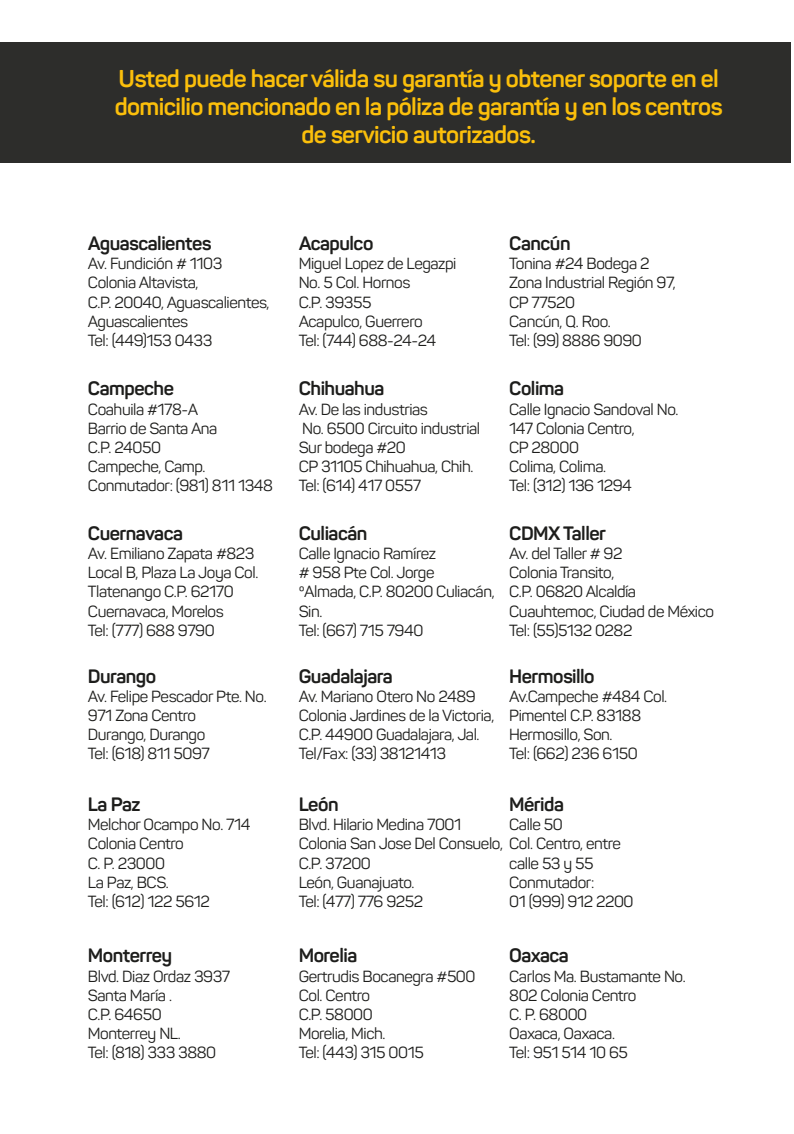
<style>
.page{position:relative;width:794px;height:1134px;background:#fff}
.page>*{position:absolute;margin:0;border:0;box-sizing:border-box;transform-origin:0 0}
.t1{font:700 24px/28px "Panton";letter-spacing:-.025em;color:#fbbf0b;text-align:center}
.t2{font:700 19.2px "Panton";letter-spacing:-.025em;color:#1d1d1b}
.t3{font:16px/19.2px "Panton";letter-spacing:-.025em;color:#1d1d1b}
</style>
<div class="page">
<div style="left:0;top:42px;width:791px;height:120px;background:#2d2d2b"></div>
<h1 class="t1" style="left:115px;top:64px;width:609px">Usted puede hacer válida su garantía y obtener soporte en el domicilio mencionado en la póliza de garantía y en los centros de servicio autorizados.</h1>
<p class="t2" style="left:88px;top:231px;width:125px">Aguascalientes</p>
<p class="t3" style="left:88px;top:254px;width:183px">Av. Fundición # 1103<br>Colonia Altavista,<br>C.P. 20040, Aguascalientes,<br>Aguascalientes<br>Tel: (449)153 0433</p>
<p class="t2" style="left:88px;top:377px;width:88px">Campeche</p>
<p class="t3" style="left:88px;top:399px;width:187px">Coahuila #178-A<br>Barrio de Santa Ana<br>C.P. 24050<br>Campeche, Camp.<br>Conmutador: (981) 811 1348</p>
<p class="t2" style="left:88px;top:521px;width:97px">Cuernavaca</p>
<p class="t3" style="left:88px;top:544px;width:172px">Av. Emiliano Zapata #823<br>Local B, Plaza La Joya Col.<br>Tlatenango C.P. 62170<br>Cuernavaca, Morelos<br>Tel: (777) 688 9790</p>
<p class="t2" style="left:88px;top:664px;width:70px">Durango</p>
<p class="t3" style="left:88px;top:686px;width:180px">Av. Felipe Pescador Pte. No.<br>971 Zona Centro<br>Durango, Durango<br>Tel: (618) 811 5097</p>
<p class="t2" style="left:88px;top:793px;width:54px">La Paz</p>
<p class="t3" style="left:88px;top:815px;width:164px">Melchor Ocampo No. 714<br>Colonia Centro<br>C. P. 23000<br>La Paz, BCS.<br>Tel: (612) 122 5612</p>
<p class="t2" style="left:88px;top:944px;width:86px">Monterrey</p>
<p class="t3" style="left:88px;top:966px;width:144px">Blvd. Diaz Ordaz 3937<br>Santa María .<br>C.P. 64650<br>Monterrey NL.<br>Tel: (818) 333 3880</p>
<p class="t2" style="left:299px;top:231px;width:76px">Acapulco</p>
<p class="t3" style="left:299px;top:254px;width:159px">Miguel Lopez de Legazpi<br>No. 5 Col. Hornos<br>C.P. 39355<br>Acapulco, Guerrero<br>Tel: (744) 688-24-24</p>
<p class="t2" style="left:299px;top:377px;width:87px">Chihuahua</p>
<p class="t3" style="left:299px;top:399px;width:183px">Av. De las industrias<br>No. 6500 Circuito industrial<br>Sur bodega #20<br>CP 31105 Chihuahua, Chih.<br>Tel: (614) 417 0557</p>
<p class="t2" style="left:299px;top:521px;width:70px">Culiacán</p>
<p class="t3" style="left:299px;top:544px;width:197px">Calle Ignacio Ramírez<br># 958 Pte Col. Jorge ºAlmada, C.P. 80200 Culiacán,<br>Sin.<br>Tel: (667) 715 7940</p>
<p class="t2" style="left:299px;top:664px;width:96px">Guadalajara</p>
<p class="t3" style="left:299px;top:686px;width:197px">Av. Mariano Otero No 2489<br>Colonia Jardines de la Victoria,<br>C.P. 44900 Guadalajara, Jal.<br>Tel/Fax: (33) 38121413</p>
<p class="t2" style="left:509px;top:231px;width:63px">Cancún</p>
<p class="t3" style="left:509px;top:254px;width:168px">Tonina #24 Bodega 2<br>Zona Industrial Región 97,<br>CP 77520<br>Cancún, Q. Roo.<br>Tel: (99) 8886 9090</p>
<p class="t2" style="left:509px;top:377px;width:56px">Colima</p>
<p class="t3" style="left:509px;top:399px;width:171px">Calle Ignacio Sandoval No.<br>147 Colonia Centro,<br>CP 28000<br>Colima, Colima.<br>Tel: (312) 136 1294</p>
<p class="t2" style="left:509px;top:521px;width:98px">CDMX Taller</p>
<p class="t3" style="left:509px;top:544px;width:206px">Av. del Taller # 92<br>Colonia Transito,<br>C.P. 06820 Alcaldía<br>Cuauhtemoc, Ciudad de México<br>Tel: (55)5132 0282</p>
<p class="t2" style="left:509px;top:664px;width:87px">Hermosillo</p>
<p class="t3" style="left:509px;top:686px;width:159px">Av.Campeche #484 Col.<br>Pimentel C.P. 83188<br>Hermosillo, Son.<br>Tel: (662) 236 6150</p>
<p class="t2" style="left:299px;top:793px;width:41px">León</p>
<p class="t3" style="left:299px;top:815px;width:323px">Blvd. Hilario Medina 7001<br>Colonia San Jose Del Consuelo, Col. Centro, entre<br>C.P. 37200<br>León, Guanajuato.<br>Tel: (477) 776 9252</p>
<p class="t2" style="left:509px;top:793px;width:56px">Mérida</p>
<p class="t3" style="left:509px;top:815px;width:55px">Calle 50</p>
<p class="t3" style="left:509px;top:853px;width:126px">calle 53 y 55<br>Conmutador:<br>01 (999) 912 2200</p>
<p class="t2" style="left:299px;top:944px;width:60px">Morelia</p>
<p class="t3" style="left:299px;top:966px;width:178px">Gertrudis Bocanegra #500<br>Col. Centro<br>C.P. 58000<br>Morelia, Mich.<br>Tel: (443) 315 0015</p>
<p class="t2" style="left:509px;top:944px;width:61px">Oaxaca</p>
<p class="t3" style="left:509px;top:966px;width:178px">Carlos Ma. Bustamante No.<br>802 Colonia Centro<br>C. P. 68000<br>Oaxaca, Oaxaca.<br>Tel: 951 514 10 65</p>
</div>
